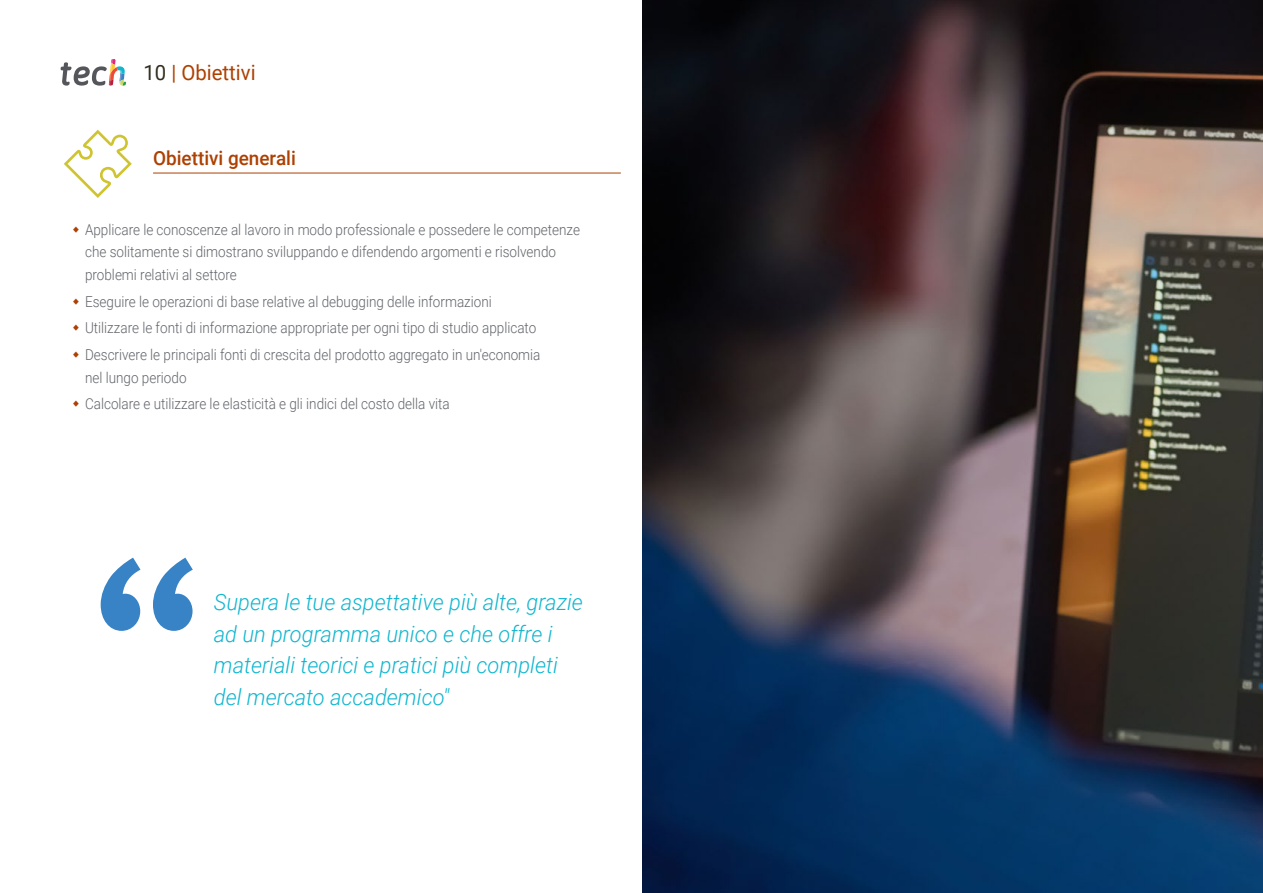
<style>
.page{position:relative;width:1263px;height:893px;background:#fff}
.page>*{position:absolute;margin:0;border:0;box-sizing:border-box;transform-origin:0 0}
.t1{font:italic 300 22.5px/31.5px "Roboto";color:#0fb6cf}
.t2{font:21px "Roboto";color:#ae4000}
.t3{font:500 19.5px "Roboto";color:#ae4000}
.t4{font:300 15px/26.7px "Roboto";color:#61646a;scale:.9 1}
.s1{color:#312e20}
</style>
<div class="page">
<hr style="left:153px;top:173px;width:468px;height:1px;background:#ae4000">
<svg style="left:64px;top:130px;width:68px;height:68px"></svg>
<svg style="left:61px;top:59px;width:65px;height:27px"></svg>
<svg style="left:101px;top:558px;width:92px;height:73px"></svg>
<img style="left:642px;top:0;width:621px;height:893px">
<h2 class="t2" style="left:144px;top:57px;width:114px"><span class="s1">10</span> | Obiettivi</h2>
<h3 class="t3" style="left:153px;top:144px;width:144px">Obiettivi generali</h3>
<p class="t4" style="left:85px;top:218px;width:551px;line-height:22.5px">Applicare le conoscenze al lavoro in modo professionale e possedere le competenze che solitamente si dimostrano sviluppando e difendendo argomenti e risolvendo problemi relativi al settore</p>
<p class="t4" style="left:85px;top:287px;width:508px">Eseguire le operazioni di base relative al debugging delle informazioni<br>Utilizzare le fonti di informazione appropriate per ogni tipo di studio applicato<br>Descrivere le principali fonti di crescita del prodotto aggregato in un'economia</p>
<p class="t4" style="left:85px;top:363px;width:407px">nel lungo periodo<br>Calcolare e utilizzare le elasticità e gli indici del costo della vita</p>
<h1 class="t1" style="left:214px;top:586px;width:371px">Supera le tue aspettative più alte, grazie ad un programma unico e che offre i materiali teorici e pratici più completi del mercato accademico"</h1>
</div>
